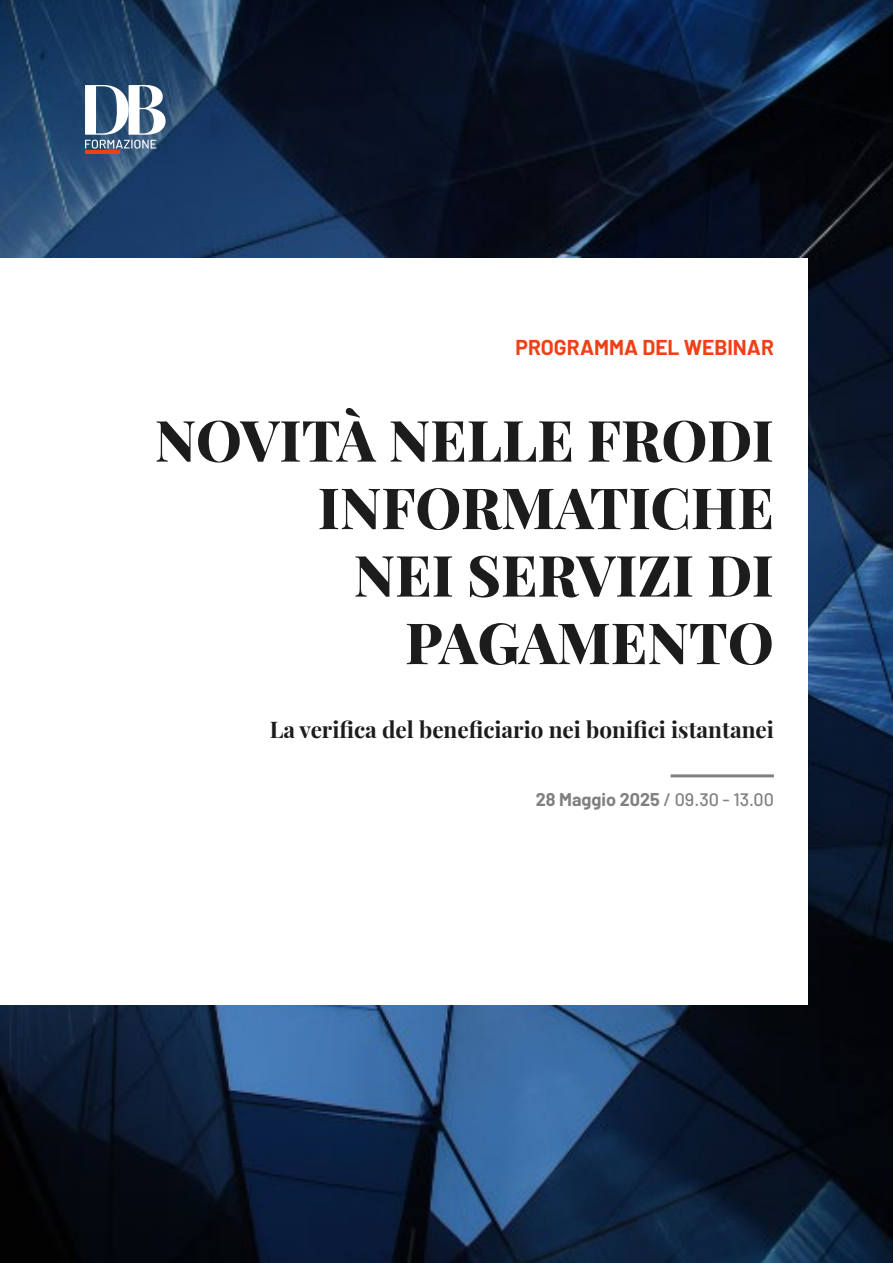
<style>
.page{position:relative;width:893px;height:1263px;background:#fff}
.page>*{position:absolute;margin:0;border:0;box-sizing:border-box;transform-origin:0 0}
.t1{font:800 57px/67.5px "Playfair Display";color:#1c1c1c;text-align:right}
.t2{font:700 22.5px "Playfair Display";color:#1c1c1c}
.t3{font:700 21px "Barlow";color:#f04017}
.t4{font:700 18px "Barlow";color:#808080}
.s1{font-weight:500}
</style>
<div class="page">
<img style="left:0;top:0;width:893px;height:1263px">
<div style="left:0;top:258px;width:808px;height:747px;background:#fff"></div>
<hr style="left:85px;top:151px;width:35px;height:3px;background:#f04017">
<svg style="left:85px;top:85px;width:81px;height:64px"></svg>
<hr style="left:671px;top:774px;width:103px;height:3px;background:#808080">
<p class="t3" style="left:515px;top:332px;width:260px">PROGRAMMA DEL WEBINAR</p>
<p class="t1" style="left:155px;top:402px;width:621px">NOVITÀ NELLE FRODI<br>INFORMATICHE<br>NEI SERVIZI DI<br>PAGAMENTO</p>
<p class="t2" style="left:270px;top:712px;width:506px">La verifica del beneficiario nei bonifici istantanei</p>
<p class="t4" style="left:536px;top:786px;width:240px">28 Maggio 2025 <span class="s1">/ 09.30 - 13.00</span></p>
</div>
